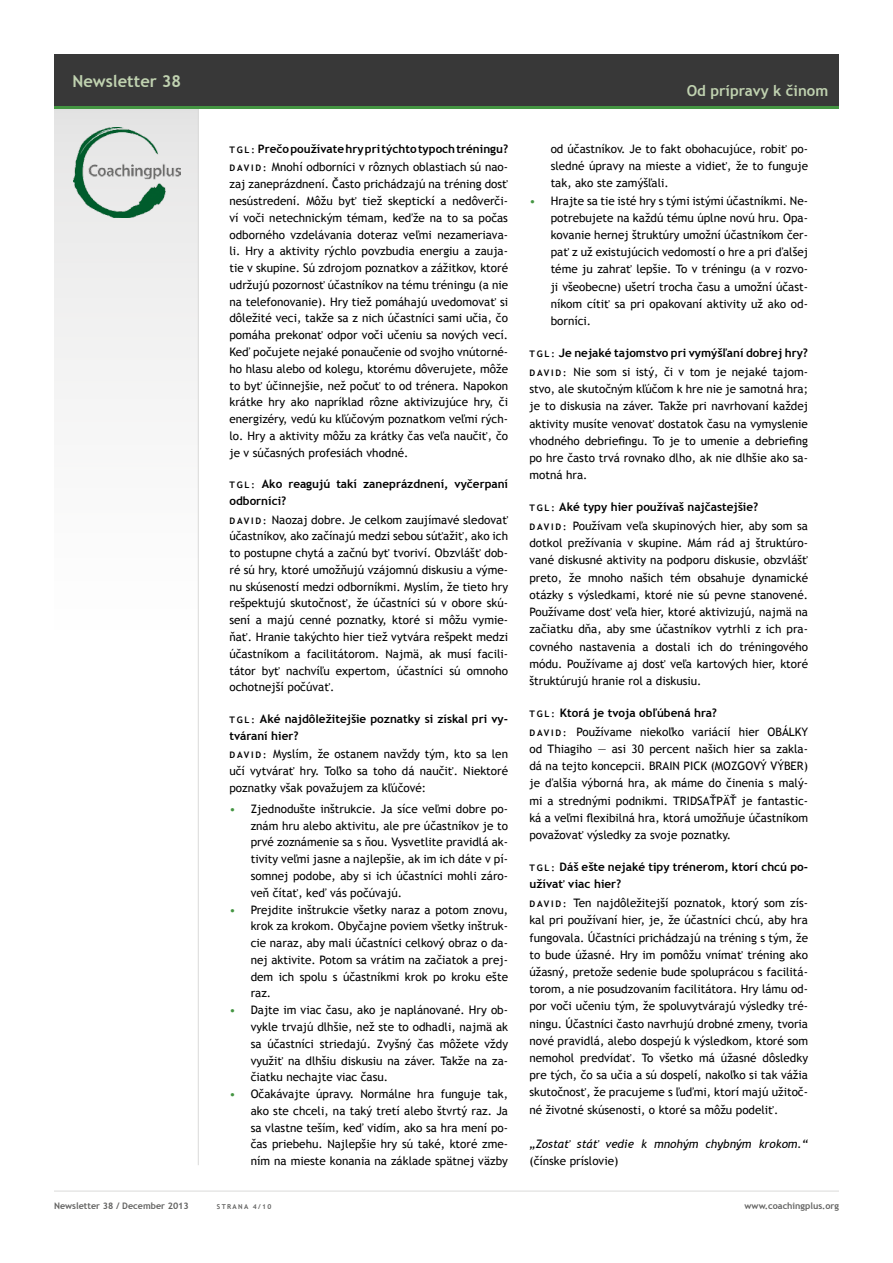
<style>
.page{position:relative;width:893px;height:1263px;background:#fff}
.page>*{position:absolute;margin:0;border:0;box-sizing:border-box;transform-origin:0 0}
.t1{font:700 16.5px "Trebuchet MS";color:#c0d2b0}
.t2{font:700 15px "Trebuchet MS";color:#c0d2b0}
.t3{font:11.7px/16.8px "Trebuchet MS";color:#000;text-align:justify}
.t4{font:700 11.7px/16.8px "Trebuchet MS";color:#000}
.t5{font:italic 11.7px "Trebuchet MS";color:#000}
.t6{font:700 9px "Trebuchet MS";color:#636362}
.t7{font:700 6.75px "Trebuchet MS";letter-spacing:.2em;color:#636362}
.s1{font-size:9px}
.s2{font-weight:400}
.s3{font-weight:700;font-size:9px}
.s4{color:#449542}
.s5{font-weight:700}
</style>
<div class="page">
<div style="left:54px;top:106px;width:145px;height:525px;background:linear-gradient(to bottom,#e5e5e5,#fff)"></div>
<hr style="left:54px;top:1191px;width:785px;height:1px;background:#dadad9">
<hr style="left:198px;top:108px;width:1px;height:1057px;background:#dadad9">
<div style="left:54px;top:54px;width:785px;height:53px;background:#383838"></div>
<hr style="left:54px;top:106px;width:785px;height:3px;background:#449542">
<img style="left:74px;top:127px;width:106px;height:91px">
<h1 class="t1" style="left:72px;top:70px;width:110px">Newsletter 38</h1>
<p class="t4" style="left:229px;top:140px;width:280px;line-height:18.5px"><span class="s1">T G L :</span> Prečo používate hry pri týchto typoch tréningu?<br><span class="s1">D av i d :</span> <span class="s2">Mnohí odborníci v rôznych oblastiach sú nao-</span></p>
<p class="t3" style="left:229px;top:176px;width:280px">zaj zaneprázdnení. Často prichádzajú na tréning dosť nesústredení. Môžu byť tiež skeptickí a nedôverči&shy;ví voči netechnickým témam, keďže na to sa počas odborného vzdelávania doteraz veľmi nezameriava&shy;li. Hry a aktivity rýchlo povzbudia energiu a zauja&shy;tie v skupine. Sú zdrojom poznatkov a zážitkov, ktoré udržujú pozornosť účastníkov na tému tréningu (a nie na telefonovanie). Hry tiež pomáhajú uvedomovať si dôležité veci, takže sa z nich účastníci sami učia, čo pomáha prekonať odpor voči učeniu sa nových vecí.<br>Keď počujete nejaké ponaučenie od svojho vnútorné&shy;ho hlasu alebo od kolegu, ktorému dôverujete, môže to byť účinnejšie, než počuť to od trénera. Napokon krátke hry ako napríklad rôzne aktivizujúce hry, či energizéry, vedú ku kľúčovým poznatkom veľmi rých&shy;lo. Hry a aktivity môžu za krátky čas veľa naučiť, čo je v súčasných profesiách vhodné.</p>
<p class="t4" style="left:229px;top:476px;width:280px"><span class="s1">T G L :</span> Ako reagujú takí zaneprázdnení, vyčerpaní odborníci?</p>
<p class="t3" style="left:229px;top:511px;width:280px"><span class="s3">D av i d :</span> Naozaj dobre. Je celkom zaujímavé sledovať účastníkov, ako začínajú medzi sebou súťažiť, ako ich to postupne chytá a začnú byť tvoriví. Obzvlášť dob&shy;ré sú hry, ktoré umožňujú vzájomnú diskusiu a výme&shy;nu skúseností medzi odborníkmi. Myslím, že tieto hry rešpektujú skutočnosť, že účastníci sú v obore skú&shy;sení a majú cenné poznatky, ktoré si môžu vymie&shy;ňať. Hranie takýchto hier tiež vytvára rešpekt medzi účastníkom a facilitátorom. Najmä, ak musí facili&shy;tátor byť nachvíľu expertom, účastníci sú omnoho ochotnejší počúvať.</p>
<p class="t4" style="left:229px;top:710px;width:280px"><span class="s1">T G L :</span> Aké najdôležitejšie poznatky si získal pri vy&shy;tváraní hier?</p>
<p class="t3" style="left:229px;top:746px;width:280px"><span class="s3">D av i d :</span> Myslím, že ostanem navždy tým, kto sa len učí vytvárať hry. Toľko sa toho dá naučiť. Niektoré poznatky však považujem za kľúčové:</p>
<p class="t3" style="left:251px;top:800px;width:259px;text-indent:-21px"><span class="s4">•</span> Zjednodušte inštrukcie. Ja síce veľmi dobre po&shy;znám hru alebo aktivitu, ale pre účastníkov je to prvé zoznámenie sa s ňou. Vysvetlite pravidlá ak&shy;tivity veľmi jasne a najlepšie, ak im ich dáte v pí&shy;somnej podobe, aby si ich účastníci mohli záro&shy;veň čítať, keď vás počúvajú.</p>
<p class="t3" style="left:251px;top:901px;width:259px;text-indent:-21px"><span class="s4">•</span> Prejdite inštrukcie všetky naraz a potom znovu, krok za krokom. Obyčajne poviem všetky inštruk&shy;cie naraz, aby mali účastníci celkový obraz o da&shy;nej aktivite. Potom sa vrátim na začiatok a prej&shy;dem ich spolu s účastníkmi krok po kroku ešte raz.</p>
<p class="t3" style="left:251px;top:1002px;width:259px;text-indent:-21px"><span class="s4">•</span> Dajte im viac času, ako je naplánované. Hry ob&shy;vykle trvajú dlhšie, než ste to odhadli, najmä ak sa účastníci striedajú. Zvyšný čas môžete vždy využiť na dlhšiu diskusiu na záver. Takže na za&shy;čiatku nechajte viac času.</p>
<p class="t3" style="left:251px;top:1086px;width:259px;text-indent:-21px"><span class="s4">•</span> Očakávajte úpravy. Normálne hra funguje tak, ako ste chceli, na taký tretí alebo štvrtý raz. Ja sa vlastne teším, keď vidím, ako sa hra mení po&shy;čas priebehu. Najlepšie hry sú také, ktoré zme&shy;ním na mieste konania na základe spätnej väzby</p>
<p class="t2" style="left:687px;top:81px;width:143px">Od prípravy k činom</p>
<p class="t3" style="left:551px;top:140px;width:259px;line-height:17.2px">od účastníkov. Je to fakt obohacujúce, robiť po&shy;sledné úpravy na mieste a vidieť, že to funguje tak, ako ste zamýšľali.</p>
<p class="t3" style="left:551px;top:192px;width:259px;line-height:17.2px;text-indent:-21px"><span class="s4">•</span> Hrajte sa tie isté hry s tými istými účastníkmi. Ne&shy;potrebujete na každú tému úplne novú hru. Opa&shy;kovanie hernej štruktúry umožní účastníkom čer&shy;pať z už existujúcich vedomostí o hre a pri ďalšej téme ju zahrať lepšie. To v tréningu (a v rozvo&shy;ji všeobecne) ušetrí trocha času a umožní účast&shy;níkom cítiť sa pri opakovaní aktivity už ako od&shy;borníci.</p>
<p class="t4" style="left:529px;top:343px;width:280px;line-height:18.9px"><span class="s1">T G L :</span> Je nejaké tajomstvo pri vymýšľaní dobrej hry?<br><span class="s1">D av i d :</span> <span class="s2">Nie som si istý, či v tom je nejaké tajom-</span></p>
<p class="t3" style="left:529px;top:380px;width:280px;line-height:17.2px">stvo, ale skutočným kľúčom k hre nie je samotná hra; je to diskusia na záver. Takže pri navrhovaní každej aktivity musíte venovať dostatok času na vymyslenie vhodného debriefingu. To je to umenie a debriefing po hre často trvá rovnako dlho, ak nie dlhšie ako sa&shy;motná hra.</p>
<p class="t3" style="left:529px;top:498px;width:280px;line-height:18.9px"><span class="s3">T G L :</span> <span class="s5">Aké typy hier používaš najčastejšie?<br></span><span class="s3">D av i d :</span> Používam veľa skupinových hier, aby som sa</p>
<p class="t3" style="left:529px;top:535px;width:280px;line-height:17.2px">dotkol prežívania v skupine. Mám rád aj štruktúro&shy;vané diskusné aktivity na podporu diskusie, obzvlášť preto, že mnoho našich tém obsahuje dynamické otázky s výsledkami, ktoré nie sú pevne stanovené.<br>Používame dosť veľa hier, ktoré aktivizujú, najmä na začiatku dňa, aby sme účastníkov vytrhli z ich pra&shy;covného nastavenia a dostali ich do tréningového módu. Používame aj dosť veľa kartových hier, ktoré štruktúrujú hranie rol a diskusiu.</p>
<p class="t3" style="left:529px;top:703px;width:280px;line-height:18.9px"><span class="s3">T G L :</span> <span class="s5">Ktorá je tvoja obľúbená hra?<br></span><span class="s3">D av i d :</span> Používame niekoľko variácií hier OBÁLKY</p>
<p class="t3" style="left:529px;top:740px;width:280px;line-height:17.2px">od Thiagiho — asi 30 percent našich hier sa zakla&shy;dá na tejto koncepcii. BRAIN PICK (MOZGOVÝ VÝBER) je ďalšia výborná hra, ak máme do činenia s malý&shy;mi a strednými podnikmi. TRIDSAŤPÄŤ je fantastic&shy;ká a veľmi flexibilná hra, ktorá umožňuje účastníkom považovať výsledky za svoje poznatky.</p>
<p class="t4" style="left:529px;top:858px;width:280px;line-height:17.2px"><span class="s1">T G L :</span> Dáš ešte nejaké tipy trénerom, ktorí chcú po&shy;užívať viac hier?</p>
<p class="t3" style="left:529px;top:894px;width:280px;line-height:17.2px"><span class="s3">D av i d :</span> Ten najdôležitejší poznatok, ktorý som zís&shy;kal pri používaní hier, je, že účastníci chcú, aby hra fungovala. Účastníci prichádzajú na tréning s tým, že to bude úžasné. Hry im pomôžu vnímať tréning ako úžasný, pretože sedenie bude spoluprácou s facilitá&shy;torom, a nie posudzovaním facilitátora. Hry lámu od&shy;por voči učeniu tým, že spoluvytvárajú výsledky tré&shy;ningu. Účastníci často navrhujú drobné zmeny, tvoria nové pravidlá, alebo dospejú k výsledkom, ktoré som nemohol predvídať. To všetko má úžasné dôsledky pre tých, čo sa učia a sú dospelí, nakoľko si tak vážia skutočnosť, že pracujeme s ľuďmi, ktorí majú užitoč&shy;né životné skúsenosti, o ktoré sa môžu podeliť.</p>
<p class="t5" style="left:529px;top:1137px;width:280px">„Zostať stáť vedie k mnohým chybným krokom.“</p>
<p class="t3" style="left:529px;top:1153px;width:90px">(čínske príslovie)</p>
<p class="t6" style="left:54px;top:1200px;width:136px">Newsletter 38 / December 2013</p>
<p class="t7" style="left:217px;top:1202px;width:56px">strana 4/10</p>
<p class="t6" style="left:745px;top:1200px;width:96px">www.coachingplus.org</p>
</div>
